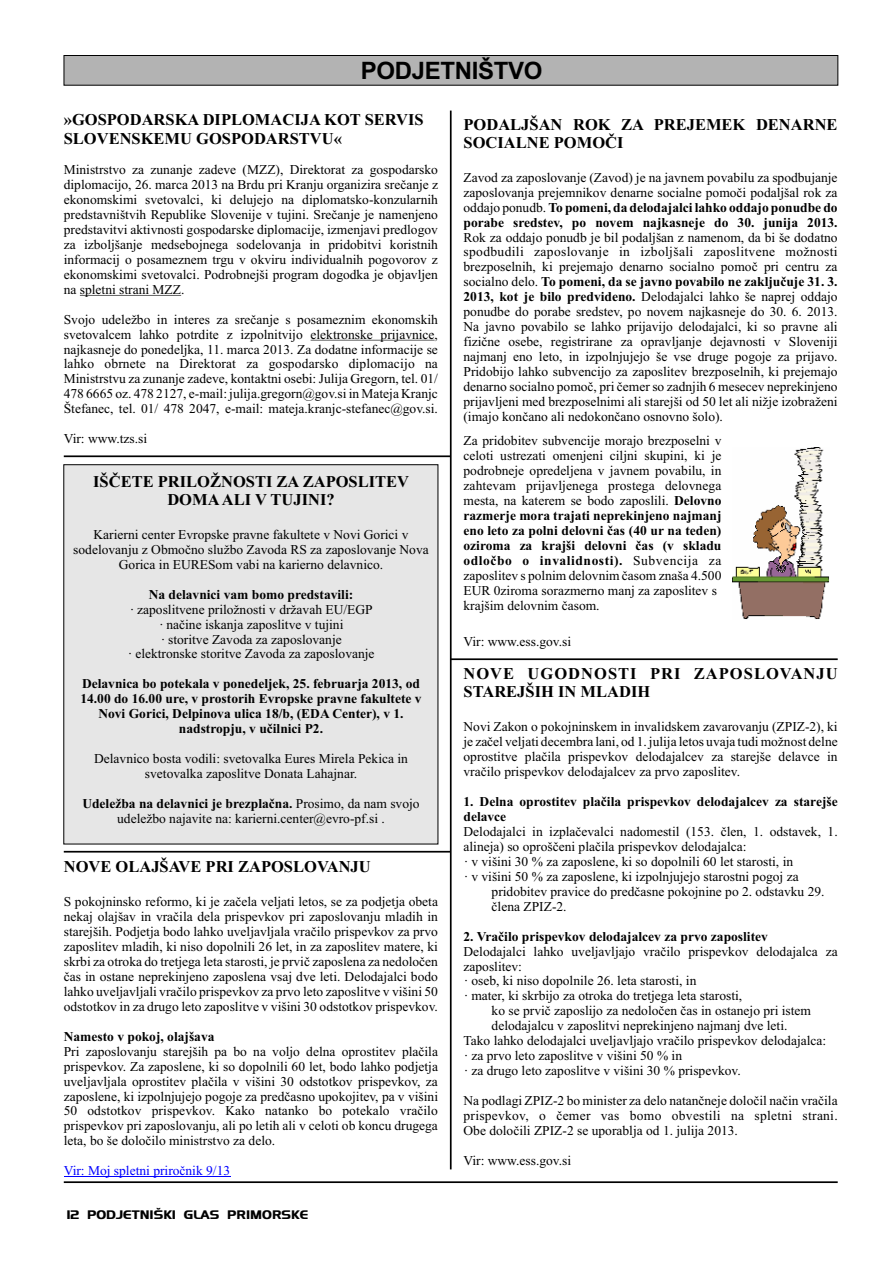
<style>
.page{position:relative;width:893px;height:1263px;background:#fff}
.page>*{position:absolute;margin:0;border:0;box-sizing:border-box;transform-origin:0 0}
.t1{font:700 24px "Arial";letter-spacing:-.015em;color:#000}
.t2{font:700 16.5px/18.3px "Times New Roman";color:#000}
.t3{font:700 16.5px/18.3px "Times New Roman";letter-spacing:.06em;color:#000}
.t4{font:13.5px/15px "Times New Roman";color:#000;text-align:justify}
.t5{font:700 13.5px/15px "Times New Roman";color:#000;text-align:center}
.t6{font:13.5px "Times New Roman";color:#00f}
.t7{font:700 12px "SLO Handel Gothic";color:#000}
.s1{font-weight:700}
</style>
<div class="page">
<hr style="left:64px;top:1181px;width:774px;height:2px;background:#000">
<hr style="left:450px;top:111px;width:2px;height:1058px;background:#000">
<svg style="left:63px;top:55px;width:776px;height:31px;background:#a7a7a7"></svg>
<hr style="left:64px;top:455px;width:387px;height:2px;background:#000">
<hr style="left:451px;top:658px;width:387px;height:2px;background:#000">
<hr style="left:80px;top:295px;width:101px;height:1px;background:#000">
<hr style="left:311px;top:340px;width:124px;height:1px;background:#000">
<div style="left:63px;top:464px;width:375px;height:380px;background:#e6e6e6"></div>
<hr style="left:64px;top:851px;width:387px;height:1px;background:#000">
<img style="left:732px;top:448px;width:98px;height:171px">
<hr style="left:64px;top:1176px;width:166px;height:1px;background:#00f">
<h1 class="t1" style="left:361px;top:62px;width:183px">PODJETNIŠTVO</h1>
<p class="t2" style="left:64px;top:112px;width:361px">»GOSPODARSKA DIPLOMACIJA KOT SERVIS<br>SLOVENSKEMU GOSPODARSTVU«</p>
<p class="t4" style="left:64px;top:163px;width:376px">Ministrstvo za zunanje zadeve (MZZ), Direktorat za gospodarsko diplomacijo, 26. marca 2013 na Brdu pri Kranju organizira sreèanje z ekonomskimi svetovalci, ki delujejo na diplomatsko-konzularnih predstavništvih Republike Slovenije v tujini. Sreèanje je namenjeno predstavitvi aktivnosti gospodarske diplomacije, izmenjavi predlogov za izboljšanje medsebojnega sodelovanja in pridobitvi koristnih informacij o posameznem trgu v okviru individualnih pogovorov z ekonomskimi svetovalci. Podrobnejši program dogodka je objavljen na spletni strani MZZ.</p>
<p class="t4" style="left:64px;top:313px;width:376px">Svojo udeležbo in interes za sreèanje s posameznim ekonomskih svetovalcem lahko potrdite z izpolnitvijo elektronske prijavnice, najkasneje do ponedeljka, 11. marca 2013. Za dodatne informacije se lahko obrnete na Direktorat za gospodarsko diplomacijo na Ministrstvu za zunanje zadeve, kontaktni osebi: Julija Gregorn, tel. 01/ 478 6665 oz. 478 2127, e-mail: julija.gregorn@gov.si in Mateja Kranjc Štefanec, tel. 01/ 478 2047, e-mail: mateja.kranjc-stefanec@gov.si.</p>
<p class="t4" style="left:64px;top:432px;width:85px">Vir: www.tzs.si</p>
<p class="t2" style="left:93px;top:474px;width:317px;text-align:center">IŠÈETE PRILOŽNOSTI ZA ZAPOSLITEV<br>DOMAALI V TUJINI?</p>
<p class="t4" style="left:73px;top:528px;width:357px;text-align:center">Karierni center Evropske pravne fakultete v Novi Gorici v sodelovanju z Obmoèno službo Zavoda RS za zaposlovanje Nova<br>Gorica in EURESom vabi na karierno delavnico.</p>
<p class="t5" style="left:149px;top:588px;width:206px">Na delavnici vam bomo predstavili:</p>
<p class="t4" style="left:129px;top:603px;width:247px;text-align:center">· zaposlitvene priložnosti v državah EU/EGP · naèine iskanja zaposlitve v tujini<br>· storitve Zavoda za zaposlovanje<br>· elektronske storitve Zavoda za zaposlovanje</p>
<p class="t5" style="left:80px;top:678px;width:343px">Delavnica bo potekala v ponedeljek, 25. februarja 2013, od 14.00 do 16.00 ure, v prostorih Evropske pravne fakultete v Novi Gorici, Delpinova ulica 18/b, (EDA Center), v 1. nadstropju, v uèilnici P2.</p>
<p class="t4" style="left:94px;top:752px;width:315px;text-align:center">Delavnico bosta vodili: svetovalka Eures Mirela Pekica in svetovalka zaposlitve Donata Lahajnar.</p>
<p class="t4" style="left:82px;top:797px;width:339px;text-align:center"><span class="s1">Udeležba na delavnici je brezplaèna.</span> Prosimo, da nam svojo udeležbo najavite na: karierni.center@evro-pf.si .</p>
<p class="t2" style="left:463px;top:117px;width:376px">PODALJŠAN ROK ZA PREJEMEK DENARNE<br>SOCIALNE POMOÈI</p>
<p class="t4" style="left:463px;top:171px;width:376px">Zavod za zaposlovanje (Zavod) je na javnem povabilu za spodbujanje zaposlovanja prejemnikov denarne socialne pomoèi podaljšal rok za oddajo ponudb. <span class="s1">To pomeni, da delodajalci lahko oddajo ponudbe do porabe sredstev, po novem najkasneje do 30. junija 2013.</span></p>
<p class="t4" style="left:463px;top:231px;width:376px">Rok za oddajo ponudb je bil podaljšan z namenom, da bi še dodatno spodbudili zaposlovanje in izboljšali zaposlitvene možnosti brezposelnih, ki prejemajo denarno socialno pomoè pri centru za socialno delo. <span class="s1">To pomeni, da se javno povabilo ne zakljuèuje 31. 3.<br>2013, kot je bilo predvideno.</span> Delodajalci lahko še naprej oddajo ponudbe do porabe sredstev, po novem najkasneje do 30. 6. 2013.<br>Na javno povabilo se lahko prijavijo delodajalci, ki so pravne ali fiziène osebe, registrirane za opravljanje dejavnosti v Sloveniji najmanj eno leto, in izpolnjujejo še vse druge pogoje za prijavo.<br>Pridobijo lahko subvencijo za zaposlitev brezposelnih, ki prejemajo denarno socialno pomoè, pri èemer so zadnjih 6 mesecev neprekinjeno prijavljeni med brezposelnimi ali starejši od 50 let ali nižje izobraženi (imajo konèano ali nedokonèano osnovno šolo).</p>
<p class="t4" style="left:463px;top:435px;width:260px;text-align:left">Za pridobitev subvencije morajo brezposelni v celoti ustrezati omenjeni ciljni skupini, ki je podrobneje opredeljena v javnem povabilu, in zahtevam prijavljenega prostega delovnega mesta, na katerem se bodo zaposlili. <span class="s1">Delovno razmerje mora trajati neprekinjeno najmanj eno leto za polni delovni èas (40 ur na teden) oziroma za krajši delovni èas (v skladu odloèbo o invalidnosti).</span> Subvencija za zaposlitev s polnim delovnim èasom znaša 4.500<br>EUR 0ziroma sorazmerno manj za zaposlitev s krajšim delovnim èasom.</p>
<p class="t4" style="left:463px;top:635px;width:109px">Vir: www.ess.gov.si</p>
<p class="t3" style="left:463px;top:666px;width:376px">NOVE UGODNOSTI PRI ZAPOSLOVANJU<br>STAREJŠIH IN MLADIH</p>
<p class="t4" style="left:463px;top:720px;width:376px">Novi Zakon o pokojninskem in invalidskem zavarovanju (ZPIZ-2), ki je zaèel veljati decembra lani, od 1. julija letos uvaja tudi možnost delne oprostitve plaèila prispevkov delodajalcev za starejše delavce in vraèilo prispevkov delodajalcev za prvo zaposlitev.</p>
<p class="t5" style="left:463px;top:795px;width:376px;text-align:left">1. Delna oprostitev plaèila prispevkov delodajalcev za starejše delavce</p>
<p class="t4" style="left:463px;top:825px;width:376px;text-align:left">Delodajalci in izplaèevalci nadomestil (153. èlen, 1. odstavek, 1. alineja) so oprošèeni plaèila prispevkov delodajalca:<br>· v višini 30 % za zaposlene, ki so dopolnili 60 let starosti, in<br>· v višini 50 % za zaposlene, ki izpolnjujejo starostni pogoj za</p>
<p class="t4" style="left:492px;top:885px;width:334px">pridobitev pravice do predèasne pokojnine po 2. odstavku 29. èlena ZPIZ-2.</p>
<p class="t5" style="left:463px;top:930px;width:306px">2. Vraèilo prispevkov delodajalcev za prvo zaposlitev</p>
<p class="t4" style="left:463px;top:945px;width:376px">Delodajalci lahko uveljavljajo vraèilo prispevkov delodajalca za</p>
<p class="t4" style="left:463px;top:960px;width:60px">zaposlitev:</p>
<p class="t4" style="left:465px;top:975px;width:233px">· oseb, ki niso dopolnile 26. leta starosti, in</p>
<p class="t4" style="left:465px;top:990px;width:279px">· mater, ki skrbijo za otroka do tretjega leta starosti,</p>
<p class="t4" style="left:492px;top:1005px;width:321px">ko se prviè zaposlijo za nedoloèen èas in ostanejo pri istem</p>
<p class="t4" style="left:492px;top:1019px;width:297px">delodajalcu v zaposlitvi neprekinjeno najmanj dve leti.</p>
<p class="t4" style="left:463px;top:1034px;width:364px">Tako lahko delodajalci uveljavljajo vraèilo prispevkov delodajalca:</p>
<p class="t4" style="left:465px;top:1049px;width:219px">· za prvo leto zaposlitve v višini 50 % in</p>
<p class="t4" style="left:465px;top:1064px;width:278px">· za drugo leto zaposlitve v višini 30 % prispevkov.</p>
<p class="t4" style="left:463px;top:1094px;width:376px">Na podlagi ZPIZ-2 bo minister za delo natanèneje doloèil naèin vraèila prispevkov, o èemer vas bomo obvestili na spletni strani.<br>Obe doloèili ZPIZ-2 se uporablja od 1. julija 2013.</p>
<p class="t4" style="left:463px;top:1154px;width:109px">Vir: www.ess.gov.si</p>
<p class="t2" style="left:64px;top:859px;width:308px">NOVE OLAJŠAVE PRI ZAPOSLOVANJU</p>
<p class="t4" style="left:64px;top:895px;width:376px">S pokojninsko reformo, ki je zaèela veljati letos, se za podjetja obeta nekaj olajšav in vraèila dela prispevkov pri zaposlovanju mladih in starejših. Podjetja bodo lahko uveljavljala vraèilo prispevkov za prvo zaposlitev mladih, ki niso dopolnili 26 let, in za zaposlitev matere, ki skrbi za otroka do tretjega leta starosti, je prviè zaposlena za nedoloèen èas in ostane neprekinjeno zaposlena vsaj dve leti. Delodajalci bodo lahko uveljavljali vraèilo prispevkov za prvo leto zaposlitve v višini 50 odstotkov in za drugo leto zaposlitve v višini 30 odstotkov prispevkov.</p>
<p class="t5" style="left:64px;top:1030px;width:152px">Namesto v pokoj, olajšava</p>
<p class="t4" style="left:64px;top:1045px;width:376px">Pri zaposlovanju starejših pa bo na voljo delna oprostitev plaèila prispevkov. Za zaposlene, ki so dopolnili 60 let, bodo lahko podjetja uveljavljala oprostitev plaèila v višini 30 odstotkov prispevkov, za zaposlene, ki izpolnjujejo pogoje za predèasno upokojitev, pa v višini 50 odstotkov prispevkov. Kako natanko bo potekalo vraèilo prispevkov pri zaposlovanju, ali po letih ali v celoti ob koncu drugega leta, bo še doloèilo ministrstvo za delo.</p>
<p class="t6" style="left:64px;top:1166px;width:168px">Vir: Moj spletni priroènik 9/13</p>
<p class="t7" style="left:67px;top:1210px;width:243px">12 PODJETNI[KI GLAS PRIMORSKE</p>
</div>
